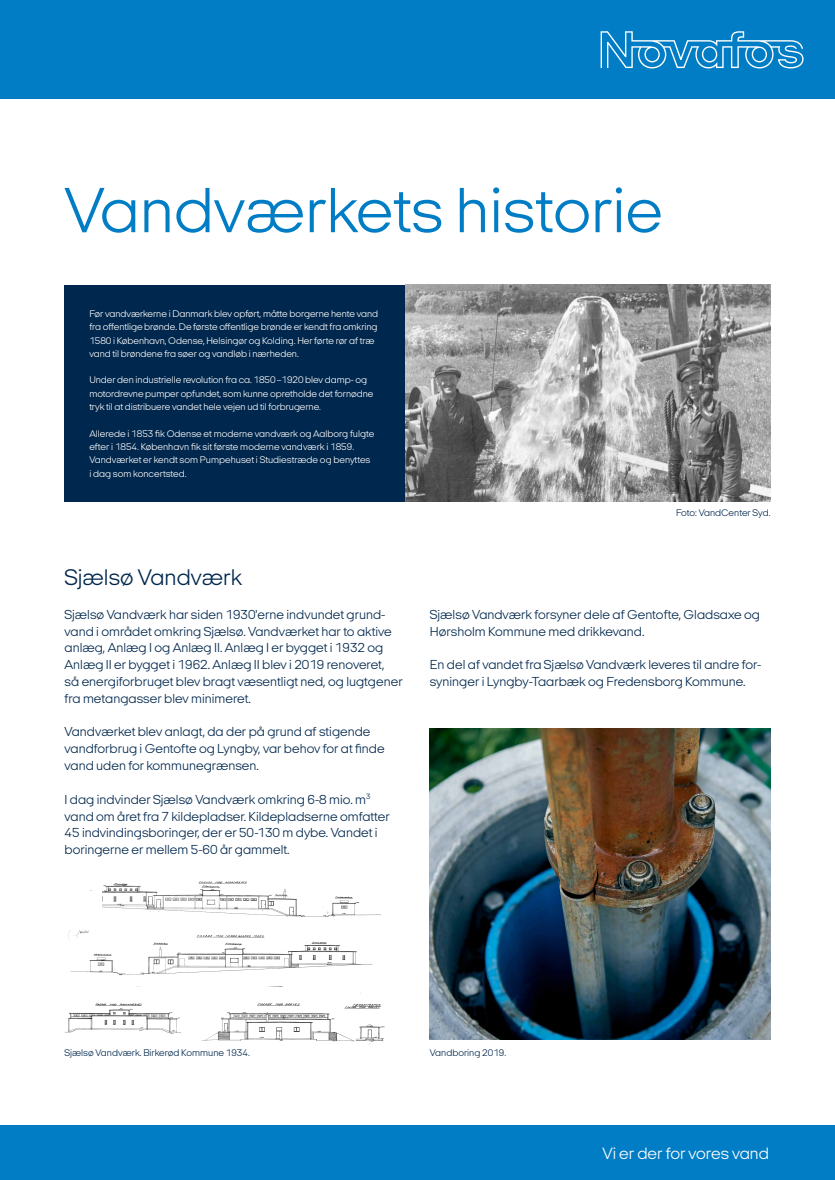
<style>
.page{position:relative;width:835px;height:1180px;background:#fff}
.page>*{position:absolute;margin:0;border:0;box-sizing:border-box;transform-origin:0 0}
.t1{font:300 65.1px "Italian Plate No 2 Expanded";color:#007dc5}
.t2{font:300 23.1px "Italian Plate No 2 Expanded";color:#00274d}
.t3{font:300 16.8px "Italian Plate No 2 Expanded";color:#fff}
.t4{font:300 13.3px/16.8px "Italian Plate No 2 Expanded";color:#00274d}
.t5{font:300 9.8px/13.3px "Italian Plate No 2 Expanded";letter-spacing:-.005em;color:#fff}
.t6{font:300 9.8px "Italian Plate No 2 Expanded";color:#00274d}
</style>
<div class="page">
<div style="left:0;top:0;width:834px;height:98px;background:#007dc5"></div>
<svg style="left:600px;top:31px;width:203px;height:37px"></svg>
<div style="left:0;top:1125px;width:834px;height:55px;background:#007dc5"></div>
<img style="left:429px;top:729px;width:341px;height:310px">
<img style="left:64px;top:881px;width:320px;height:163px">
<div style="left:63px;top:891px;width:38px;height:38px;background:#fff"></div>
<div style="left:64px;top:285px;width:341px;height:216px;background:#00274d"></div>
<img style="left:405px;top:285px;width:365px;height:216px">
<h1 class="t1" style="left:64px;top:175px;width:599px">Vandværkets historie</h1>
<p class="t5" style="left:89px;top:307px;width:290px">Før vandværkerne i Danmark blev opført, måtte borgerne hente vand fra offentlige brønde. De første offentlige brønde er kendt fra omkring 1580 i København, Odense, Helsingør og Kolding. Her førte rør af træ vand til brøndene fra søer og vandløb i nærheden.</p>
<p class="t5" style="left:89px;top:373px;width:285px">Under den industrielle revolution fra ca. 1850–1920 blev damp- og motordrevne pumper opfundet, som kunne opretholde det fornødne tryk til at distribuere vandet hele vejen ud til forbrugerne.</p>
<p class="t5" style="left:89px;top:427px;width:286px">Allerede i 1853 fik Odense et moderne vandværk og Aalborg fulgte efter i 1854. København fik sit første moderne vandværk i 1859.<br>Vandværket er kendt som Pumpehuset i Studiestræde og benyttes i dag som koncertsted.</p>
<h2 class="t2" style="left:64px;top:565px;width:179px">Sjælsø Vandværk</h2>
<p class="t4" style="left:64px;top:606px;width:339px">Sjælsø Vandværk har siden 1930'erne indvundet grund&shy;vand i området omkring Sjælsø. Vandværket har to aktive anlæg, Anlæg I og Anlæg II. Anlæg I er bygget i 1932 og Anlæg II er bygget i 1962. Anlæg II blev i 2019 renoveret,<br>så energiforbruget blev bragt væsentligt ned, og lugtgener fra metangasser blev minimeret.</p>
<p class="t4" style="left:64px;top:723px;width:321px">Vandværket blev anlagt, da der på grund af stigende vandforbrug i Gentofte og Lyngby, var behov for at finde vand uden for kommunegrænsen.</p>
<p class="t4" style="left:64px;top:791px;width:326px">I dag indvinder Sjælsø Vandværk omkring 6-8 mio. m<sup>3 </sup>vand om året fra 7 kildepladser. Kildepladserne omfatter 45 indvindingsboringer, der er 50 - 130 m dybe. Vandet i boringerne er mellem 5-60 år gammelt.</p>
<p class="t6" style="left:676px;top:508px;width:96px">Foto: VandCenter Syd.</p>
<p class="t4" style="left:430px;top:606px;width:331px">Sjælsø Vandværk forsyner dele af Gentofte, Gladsaxe og<br>Hørsholm Kommune med drikkevand.</p>
<p class="t4" style="left:430px;top:656px;width:333px">En del af vandet fra Sjælsø Vandværk leveres til andre for&shy;syninger i Lyngby-Taarbæk og Fredensborg Kommune.</p>
<p class="t6" style="left:64px;top:1047px;width:187px">Sjælsø Vandværk. Birkerød Kommune 1934.</p>
<p class="t6" style="left:430px;top:1047px;width:78px">Vandboring 2019.</p>
<p class="t3" style="left:602px;top:1144px;width:168px">Vi er der for vores vand</p>
</div>
